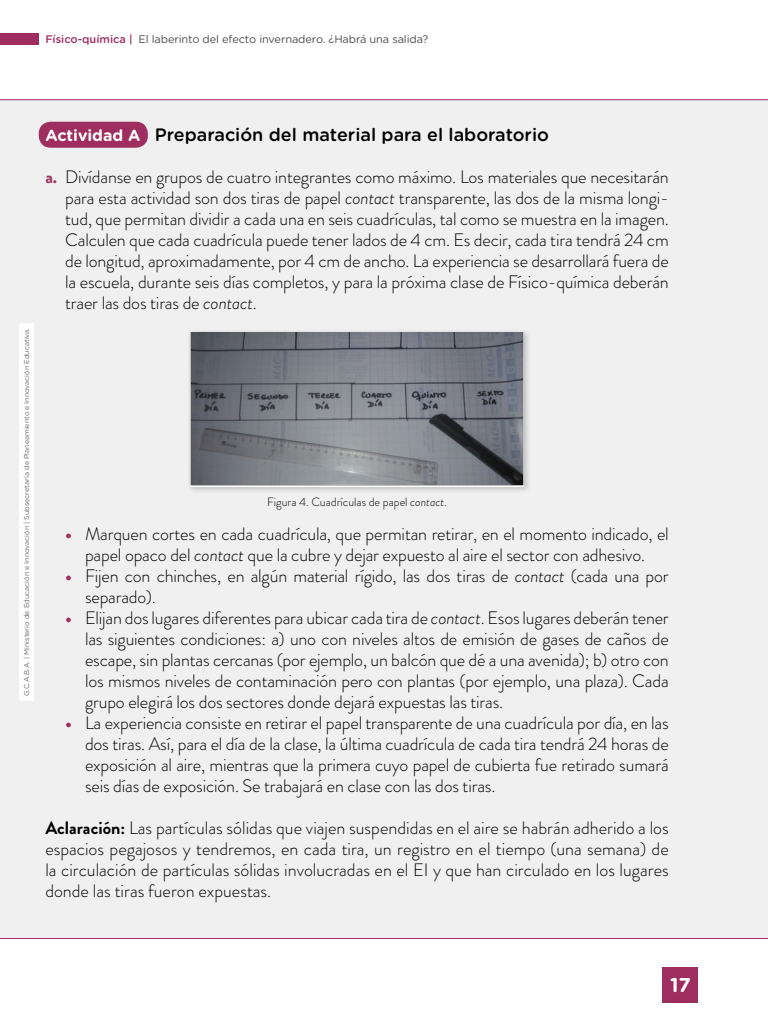
<style>
.page{position:relative;width:768px;height:1024px;background:#fff}
.page>*{position:absolute;margin:0;border:0;box-sizing:border-box;transform-origin:0 0}
.t1{font:700 20px "Gotham Rounded";color:#fff}
.t2{font:300 18px/21px "Brandon Grotesque";letter-spacing:-.01em;color:#000;text-align:justify}
.t3{font:500 18px "Gotham Rounded";color:#000}
.t4{font:300 12px "Brandon Grotesque";color:#000}
.t5{font:11px "Gotham Rounded";letter-spacing:-.01em;color:#4d4d4d}
.t6{font:7px "Gotham Rounded";color:#666}
.s1{font-weight:500;color:#9f2e60}
.s2{font-weight:700;font-size:16px;color:#fff}
.s3{font-weight:700;color:#9f2e60}
.s4{font-style:italic}
.s5{font-weight:700}
</style>
<div class="page">
<div style="left:662px;top:967px;width:36px;height:36px;background:#9f2e60"></div>
<div style="left:0;top:33px;width:39px;height:11px;background:#9f2e60"></div>
<div style="left:0;top:99px;width:768px;height:840px;background:#f0f0f0"></div>
<div style="left:39px;top:122px;width:109px;height:26px;background:#9f2e60;border-radius:12px"></div>
<div style="left:187px;top:329px;width:344px;height:165px;background:#000;opacity:.2"></div>
<img style="left:191px;top:332px;width:333px;height:153px">
<div style="left:19px;top:323px;width:15px;height:378px;background:#fff"></div>
<p class="t5" style="left:45px;top:32px;width:385px"><span class="s1">Físico-química |</span> El laberinto del efecto invernadero. ¿Habrá una salida?</p>
<p class="t6" style="left:22px;top:696px;width:370px;rotate:-90deg">G.C.A.B.A. | Ministerio de Educación e Innovación | Subsecretaría de Planeamiento e Innovación Educativa.</p>
<p class="t3" style="left:45px;top:122px;width:505px"><span class="s2">Actividad A</span> Preparación del material para el laboratorio</p>
<p class="t2" style="left:65px;top:167px;width:605px;text-indent:-20px"><span class="s3">a.</span> Divídanse en grupos de cuatro integrantes como máximo. Los materiales que necesitarán para esta actividad son dos tiras de papel <span class="s4">contact</span> transparente, las dos de la misma longi&shy;tud, que permitan dividir a cada una en seis cuadrículas, tal como se muestra en la imagen.<br>Calculen que cada cuadrícula puede tener lados de 4 cm. Es decir, cada tira tendrá 24 cm de longitud, aproximadamente, por 4 cm de ancho. La experiencia se desarrollará fuera de la escuela, durante seis días completos, y para la próxima clase de Físico-química deberán traer las dos tiras de <span class="s4">contact</span>.</p>
<p class="t4" style="left:267px;top:493px;width:181px">Figura 4. Cuadrículas de papel <span class="s4">contact</span>.</p>
<p class="t2" style="left:65px;top:524px;width:605px;text-align:center"><span class="s3">•</span> Marquen cortes en cada cuadrícula, que permitan retirar, en el momento indicado, el papel opaco del <span class="s4">contact</span> que la cubre y dejar expuesto al aire el sector con adhesivo.</p>
<p class="t2" style="left:85px;top:566px;width:585px;text-indent:-20px"><span class="s3">•</span> Fijen con chinches, en algún material rígido, las dos tiras de <span class="s4">contact</span> (cada una por separado).</p>
<p class="t2" style="left:85px;top:608px;width:585px;text-indent:-20px"><span class="s3">•</span> Elijan dos lugares diferentes para ubicar cada tira de <span class="s4">contact</span>. Esos lugares deberán tener las siguientes condiciones: a) uno con niveles altos de emisión de gases de caños de escape, sin plantas cercanas (por ejemplo, un balcón que dé a una avenida); b) otro con los mismos niveles de contaminación pero con plantas (por ejemplo, una plaza). Cada grupo elegirá los dos sectores donde dejará expuestas las tiras.</p>
<p class="t2" style="left:85px;top:713px;width:585px;text-indent:-20px"><span class="s3">•</span> La experiencia consiste en retirar el papel transparente de una cuadrícula por día, en las dos tiras. Así, para el día de la clase, la última cuadrícula de cada tira tendrá 24 horas de exposición al aire, mientras que la primera cuyo papel de cubierta fue retirado sumará seis días de exposición. Se trabajará en clase con las dos tiras.</p>
<p class="t2" style="left:45px;top:818px;width:625px"><span class="s5">Aclaración:</span> Las partículas sólidas que viajen suspendidas en el aire se habrán adherido a los espacios pegajosos y tendremos, en cada tira, un registro en el tiempo (una semana) de la circulación de partículas sólidas involucradas en el EI y que han circulado en los lugares donde las tiras fueron expuestas.</p>
<p class="t1" style="left:670px;top:971px;width:22px">17</p>
</div>
